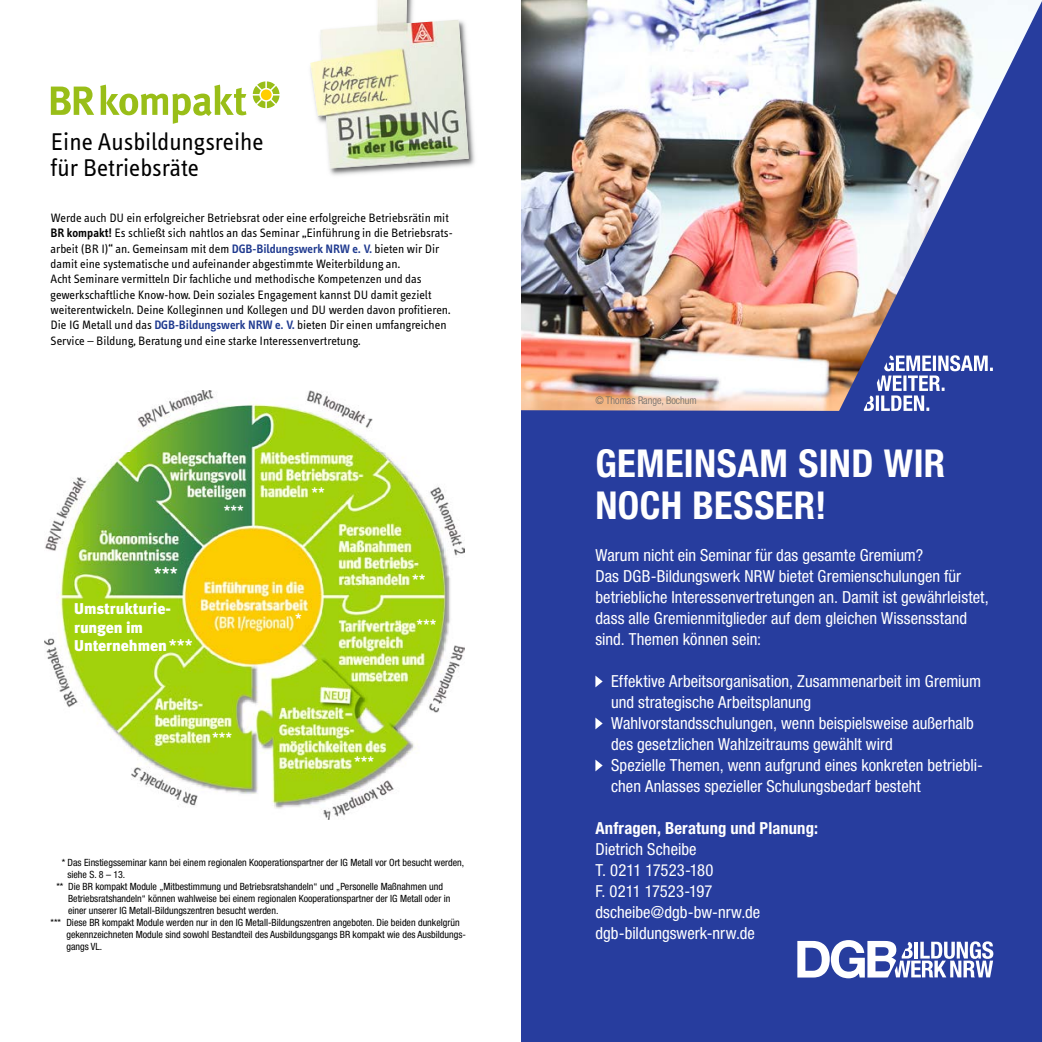
<style>
.page{position:relative;width:1042px;height:1042px;background:#fff}
.page>*{position:absolute;margin:0;border:0;box-sizing:border-box;transform-origin:0 0}
.t1{font:700 condensed 38.5px/42px "Helvetica Neue LT Std";letter-spacing:.01em;color:#fff}
.t2{font:25.03px/26.6px "Info Text";color:#000}
.t3{font:600 18.2px "Info Text";color:#fff}
.t4{font:condensed 16.62px/21px "Helvetica Neue LT Std";color:#fff}
.t5{font:700 condensed 16.62px "Helvetica Neue LT Std";letter-spacing:.01em;color:#fff}
.t6{font:15.58px/18.7px "Meta Black LF";letter-spacing:-.005em;color:#fff}
.t7{font:600 15.22px "Info Text";color:#fff}
.t8{font:12.6px/15.4px "Info Text";color:#000}
.t9{font:300 condensed 10.5px "Helvetica Neue LT Std";color:#686867}
.t10{font:condensed 9.97px "Helvetica Neue LT Std";color:#000}
.s1{font-weight:600}
.s2{font-weight:600;color:#1e398f}
</style>
<div class="page">
<img style="left:44px;top:390px;width:420px;height:429px">
<img style="left:329px;top:80px;width:146px;height:96px">
<img style="left:310px;top:0;width:159px;height:169px">
<svg style="left:51px;top:87px;width:43px;height:28px"></svg>
<svg style="left:100px;top:85px;width:146px;height:39px"></svg>
<svg style="left:253px;top:81px;width:26px;height:27px"></svg>
<div style="left:261px;top:89px;width:11px;height:11px;background:#ffce00;border-radius:50%"></div>
<div style="left:521px;top:0;width:521px;height:1042px;background:#273d9e"></div>
<img style="left:521px;top:0;width:521px;height:411px">
<svg style="left:595px;top:675px;width:8px;height:12px"></svg>
<svg style="left:595px;top:717px;width:8px;height:12px"></svg>
<svg style="left:595px;top:759px;width:8px;height:12px"></svg>
<svg style="left:864px;top:355px;width:129px;height:56px"></svg>
<svg style="left:797px;top:940px;width:196px;height:38px"></svg>
<h2 class="t2" style="left:51px;top:129px;width:214px">Eine Ausbildungsreihe für Betriebsräte</h2>
<p class="t8" style="left:51px;top:210px;width:404px">Werde auch DU ein erfolgreicher Betriebsrat oder eine erfolgreiche Betriebsrätin mit <span class="s1">BR kompakt!</span> Es schließt sich nahtlos an das Seminar „Einführung in die Betriebsrats&shy;arbeit (BR I)“ an. Gemeinsam mit dem <span class="s2">DGB-Bildungswerk NRW e. V.</span> bieten wir Dir damit eine systematische und aufeinander abgestimmte Weiterbildung an.<br>Acht Seminare vermitteln Dir fachliche und methodische Kompetenzen und das gewerkschaftliche Know-how. Dein soziales Engagement kannst DU damit gezielt weiterentwickeln. Deine Kolleginnen und Kollegen und DU werden davon profitieren.<br>Die IG Metall und das <span class="s2">DGB-Bildungswerk NRW e. V.</span> bieten Dir einen umfangreichen Service – Bildung, Beratung und eine starke Interessenvertretung.</p>
<h3 class="t3" style="left:154px;top:563px;width:26px">***</h3>
<p class="t6" style="left:74px;top:599px;width:98px">Umstrukturie&shy;rungen im<br>Unternehmen</p>
<h3 class="t3" style="left:169px;top:636px;width:26px">***</h3>
<p class="t7" style="left:224px;top:502px;width:22px">***</p>
<p class="t7" style="left:212px;top:729px;width:22px">***</p>
<p class="t7" style="left:311px;top:484px;width:15px">**</p>
<p class="t7" style="left:295px;top:610px;width:8px">*</p>
<p class="t7" style="left:412px;top:571px;width:15px">**</p>
<p class="t7" style="left:416px;top:617px;width:22px">***</p>
<p class="t7" style="left:354px;top:753px;width:22px">***</p>
<p class="t10" style="left:62px;top:857px;width:404px">* Das Einstiegsseminar kann bei einem regionalen Kooperationspartner der IG Metall vor Ort besucht werden,</p>
<p class="t10" style="left:67px;top:869px;width:59px">siehe S. 8 – 13.</p>
<p class="t10" style="left:56px;top:881px;width:388px">** Die BR kompakt Module „Mitbestimmung und Betriebsratshandeln“ und „Personelle Maßnahmen und</p>
<p class="t10" style="left:68px;top:893px;width:384px">Betriebsratshandeln“ können wahlweise bei einem regionalen Kooperationspartner der IG Metall oder in</p>
<p class="t10" style="left:68px;top:905px;width:212px">einer unserer IG Metall-Bildungszentren besucht werden.</p>
<p class="t10" style="left:51px;top:917px;width:410px">*** Diese BR kompakt Module werden nur in den IG Metall-Bildungszentren angeboten. Die beiden dunkelgrün</p>
<p class="t10" style="left:66px;top:929px;width:401px">gekennzeichneten Module sind sowohl Bestandteil des Ausbildungsgangs BR kompakt wie des Ausbildungs-</p>
<p class="t10" style="left:66px;top:941px;width:37px">gangs VL.</p>
<p class="t9" style="left:595px;top:394px;width:103px">© Thomas Range, Bochum</p>
<h1 class="t1" style="left:595px;top:442px;width:351px">GEMEINSAM SIND WIR<br>NOCH BESSER!</h1>
<p class="t4" style="left:595px;top:545px;width:395px">Warum nicht ein Seminar für das gesamte Gremium?<br>Das DGB-Bildungswerk NRW bietet Gremienschulungen für betriebliche Interessenvertretungen an. Damit ist gewährleistet, dass alle Gremienmitglieder auf dem gleichen Wissensstand sind. Themen können sein:</p>
<p class="t4" style="left:611px;top:671px;width:373px">Effektive Arbeitsorganisation, Zusammenarbeit im Gremium und strategische Arbeitsplanung<br>Wahlvorstandsschulungen, wenn beispielsweise außerhalb des gesetzlichen Wahlzeitraums gewählt wird<br>Spezielle Themen, wenn aufgrund eines konkreten betriebli&shy;chen Anlasses spezieller Schulungsbedarf besteht</p>
<h3 class="t5" style="left:595px;top:818px;width:224px">Anfragen, Beratung und Planung:</h3>
<h3 class="t4" style="left:595px;top:839px;width:166px">Dietrich Scheibe<br>T. 0211 17523-180<br>F. 0211 17523-197 dscheibe@dgb-bw-nrw.de dgb-bildungswerk-nrw.de</h3>
</div>
